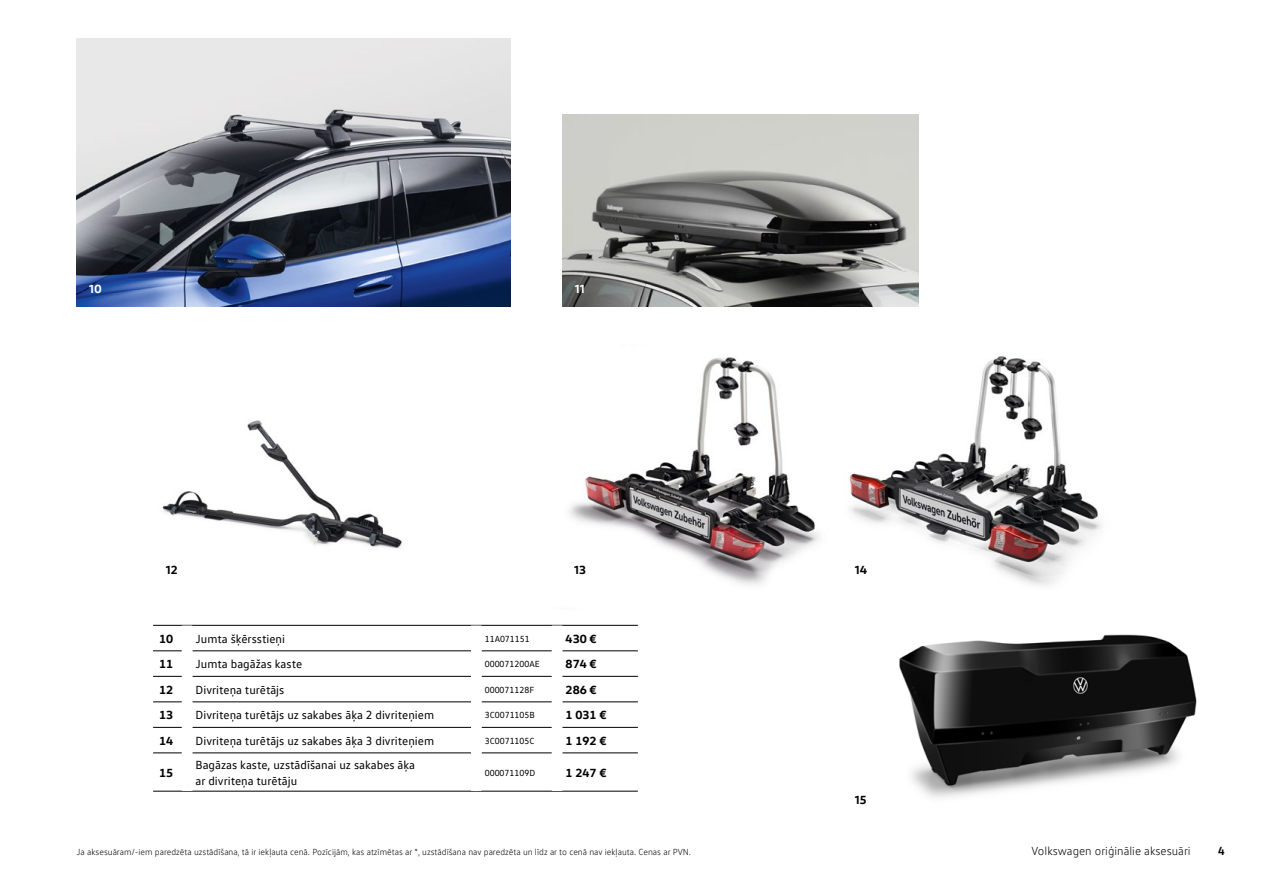
<style>
.page{position:relative;width:1263px;height:893px;background:#fff}
.page>*{position:absolute;margin:0;border:0;box-sizing:border-box;transform-origin:0 0}
.apraksts{font:12px/16.5px "VW Text";color:#000}
.cena_NR{font:700 12px "VW Head";color:#000}
.t1{font:300 12px "VW Text";color:#000}
.Bildnummer_8pt_Bold{font:700 12px "VW Head";letter-spacing:.01em;color:#000}
.Bildnummer_8pt_Bold-2{font:700 12px "VW Head";color:#fff}
.t2{font:700 12px "VW Text";color:#000}
.t3{font:300 9px "VW Text";color:#000}
.KODS{font:9px "VW Text";color:#000}
</style>
<div class="page">
<img style="left:569px;top:357px;width:251px;height:228px">
<img style="left:849px;top:356px;width:252px;height:229px">
<img style="left:562px;top:115px;width:356px;height:191px">
<img style="left:77px;top:38px;width:433px;height:268px">
<img style="left:162px;top:420px;width:240px;height:129px">
<hr style="left:481px;top:651px;width:71px;height:1px;background:#000">
<svg style="left:153px;top:651px;width:29px;height:1px"></svg>
<hr style="left:192px;top:651px;width:279px;height:1px;background:#000">
<hr style="left:562px;top:651px;width:76px;height:1px;background:#000">
<svg style="left:153px;top:676px;width:29px;height:1px"></svg>
<hr style="left:192px;top:676px;width:279px;height:1px;background:#000">
<hr style="left:481px;top:676px;width:71px;height:1px;background:#000">
<hr style="left:562px;top:676px;width:76px;height:1px;background:#000">
<svg style="left:153px;top:702px;width:29px;height:1px"></svg>
<hr style="left:192px;top:702px;width:279px;height:1px;background:#000">
<hr style="left:481px;top:702px;width:71px;height:1px;background:#000">
<hr style="left:562px;top:702px;width:76px;height:1px;background:#000">
<svg style="left:153px;top:727px;width:29px;height:1px"></svg>
<hr style="left:192px;top:727px;width:279px;height:1px;background:#000">
<hr style="left:481px;top:727px;width:71px;height:1px;background:#000">
<hr style="left:562px;top:727px;width:76px;height:1px;background:#000">
<hr style="left:476px;top:625px;width:81px;height:1px;background:#000">
<hr style="left:481px;top:753px;width:71px;height:1px;background:#000">
<hr style="left:476px;top:791px;width:81px;height:1px;background:#000">
<hr style="left:187px;top:625px;width:289px;height:1px;background:#000">
<hr style="left:192px;top:753px;width:279px;height:1px;background:#000">
<hr style="left:187px;top:791px;width:289px;height:1px;background:#000">
<hr style="left:153px;top:625px;width:34px;height:1px;background:#000">
<svg style="left:153px;top:753px;width:29px;height:1px"></svg>
<hr style="left:153px;top:791px;width:34px;height:1px;background:#000">
<hr style="left:557px;top:625px;width:81px;height:1px;background:#000">
<hr style="left:562px;top:753px;width:76px;height:1px;background:#000">
<hr style="left:557px;top:791px;width:81px;height:1px;background:#000">
<div style="left:182px;top:625px;width:10px;height:26px;background:#fff"></div>
<div style="left:471px;top:625px;width:10px;height:26px;background:#fff"></div>
<div style="left:552px;top:625px;width:10px;height:26px;background:#fff"></div>
<img style="left:899px;top:634px;width:298px;height:164px">
<p class="Bildnummer_8pt_Bold-2" style="left:89px;top:281px;width:14px">10</p>
<p class="Bildnummer_8pt_Bold-2" style="left:575px;top:281px;width:11px">11</p>
<p class="Bildnummer_8pt_Bold" style="left:166px;top:562px;width:13px">12</p>
<p class="Bildnummer_8pt_Bold" style="left:574px;top:562px;width:13px">13</p>
<p class="Bildnummer_8pt_Bold" style="left:855px;top:562px;width:14px">14</p>
<p class="cena_NR" style="left:159px;top:631px;width:16px">10</p>
<p class="apraksts" style="left:196px;top:630px;width:91px">Jumta šķērsstieņi</p>
<p class="KODS" style="left:485px;top:633px;width:46px">11A071151</p>
<p class="cena_NR" style="left:566px;top:631px;width:33px">430 €</p>
<p class="cena_NR" style="left:159px;top:656px;width:16px">11</p>
<p class="apraksts" style="left:196px;top:656px;width:108px">Jumta bagāžas kaste</p>
<p class="KODS" style="left:485px;top:658px;width:56px">000071200AE</p>
<p class="cena_NR" style="left:566px;top:656px;width:33px">874 €</p>
<p class="cena_NR" style="left:159px;top:682px;width:16px">12</p>
<p class="apraksts" style="left:196px;top:681px;width:90px">Divriteņa turētājs</p>
<p class="KODS" style="left:485px;top:684px;width:51px">000071128F</p>
<p class="cena_NR" style="left:566px;top:682px;width:33px">286 €</p>
<p class="cena_NR" style="left:159px;top:707px;width:16px">13</p>
<p class="apraksts" style="left:196px;top:707px;width:240px">Divriteņa turētājs uz sakabes āķa 2 divriteņiem</p>
<p class="KODS" style="left:485px;top:709px;width:52px">3C0071105B</p>
<p class="cena_NR" style="left:566px;top:707px;width:42px">1 031 €</p>
<p class="cena_NR" style="left:159px;top:733px;width:16px">14</p>
<p class="apraksts" style="left:196px;top:732px;width:240px">Divriteņa turētājs uz sakabes āķa 3 divriteņiem</p>
<p class="KODS" style="left:485px;top:735px;width:51px">3C0071105C</p>
<p class="cena_NR" style="left:566px;top:733px;width:42px">1 192 €</p>
<p class="cena_NR" style="left:159px;top:765px;width:16px">15</p>
<p class="apraksts" style="left:196px;top:756px;width:221px">Bagāzas kaste, uzstādīšanai uz sakabes āķa ar divriteņa turētāju</p>
<p class="KODS" style="left:485px;top:767px;width:52px">000071109D</p>
<p class="cena_NR" style="left:566px;top:765px;width:42px">1 247 €</p>
<p class="Bildnummer_8pt_Bold" style="left:855px;top:792px;width:13px">15</p>
<p class="t3" style="left:77px;top:846px;width:616px">Ja aksesuāram/-iem paredzēta uzstādīšana, tā ir iekļauta cenā. Pozīcijām, kas atzīmētas ar *, uzstādīšana nav paredzēta un līdz ar to cenā nav iekļauta. Cenas ar PVN.</p>
<p class="t1" style="left:1031px;top:843px;width:161px">Volkswagen oriģinālie aksesuāri</p>
<p class="t2" style="left:1218px;top:843px;width:8px">4</p>
</div>
